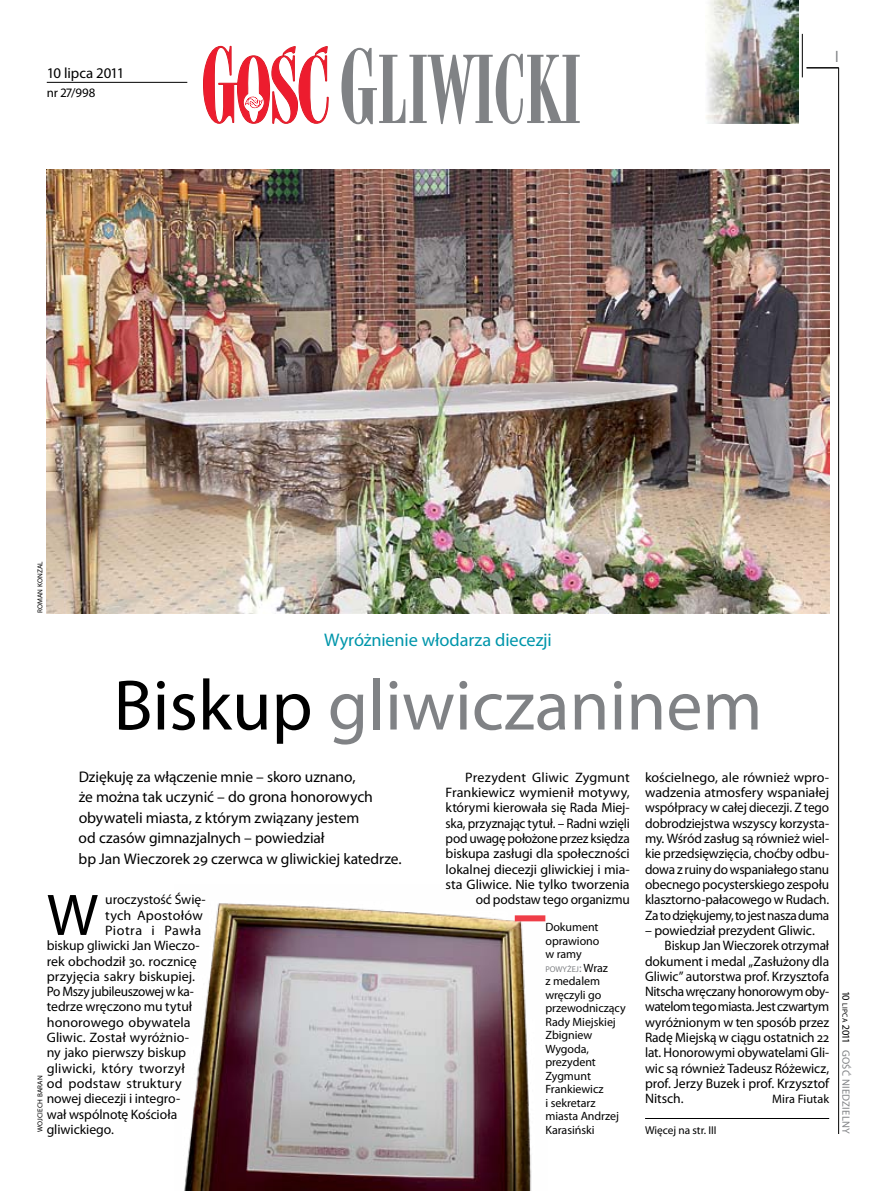
<style>
.page{position:relative;width:893px;height:1191px;background:#fff}
.page>*{position:absolute;margin:0;border:0;box-sizing:border-box;transform-origin:0 0}
.t1{font:72px "Myriad Pro";color:#808285}
.t2{font:59.1px "Myriad Pro";color:#000}
.t3{font:18.3px "Myriad Pro";letter-spacing:-.005em;color:#0096ab}
.t4{font:16.5px "Myriad Pro";color:#808285;scale:.9 1}
.t5{font:15.45px/20.4px "Myriad Pro";letter-spacing:-.005em;color:#000}
.t6{font:14.85px "Myriad Pro";color:#000}
.t7{font:13.65px/15.3px "Myriad Pro";letter-spacing:-.01em;color:#000;text-align:right}
.t8{font:13.65px "Myriad Pro";letter-spacing:.015em;color:#000}
.t9{font:13.65px "Myriad Pro";letter-spacing:-.03em;color:#000}
.t10{font:13.65px "Myriad Pro";letter-spacing:.02em;color:#000}
.t11{font:13.65px "Myriad Pro";letter-spacing:.035em;color:#000}
.t12{font:12.9px "Myriad Pro";color:#000}
.t13{font:12.3px "Myriad Pro";color:#000}
.t14{font:12px/13.5px "Myriad Pro";letter-spacing:-.005em;color:#000;text-align:justify}
.t15{font:11.4px "Myriad Pro";letter-spacing:-.005em;color:#000}
.t16{font:10.5px "Myriad Pro";letter-spacing:.03em;color:#808285}
.t17{font:10.5px "Myriad Pro";letter-spacing:.02em;color:#000}
.t18{font:8.4px "Myriad Pro";letter-spacing:-.005em;color:#808285}
.t19{font:7.2px "Myriad Pro";letter-spacing:.02em;color:#000}
.t20{font:7.2px "Myriad Pro";letter-spacing:.05em;color:#000}
.s1{color:#000}
.s2{font-size:15.75px}
.s3{font-size:12px}
.s4{font-size:12px;color:#000}
.s5{font-size:7.35px}
</style>
<div class="page">
<hr style="left:838px;top:68px;width:1px;height:1066px;background:#000">
<hr style="left:802px;top:34px;width:1px;height:43px;background:#000">
<hr style="left:806px;top:68px;width:33px;height:1px;background:#000">
<svg style="left:203px;top:46px;width:126px;height:78px"></svg>
<svg style="left:341px;top:48px;width:239px;height:76px"></svg>
<img style="left:706px;top:0;width:92px;height:123px">
<hr style="left:47px;top:82px;width:140px;height:1px;background:#000">
<img style="left:47px;top:169px;width:782px;height:444px">
<hr style="left:645px;top:1118px;width:184px;height:1px;background:#000">
<img style="left:184px;top:903px;width:362px;height:288px">
<div style="left:515px;top:915px;width:30px;height:6px;background:#ef3d47"></div>
<p class="t6" style="left:47px;top:63px;width:79px">10 lipca 2011</p>
<p class="t12" style="left:47px;top:85px;width:50px">nr 27/998</p>
<p class="t4" style="left:835px;top:46px;width:5px">I</p>
<p class="t20" style="left:36px;top:613px;width:54px;rotate:-90deg">roman konzal</p>
<h3 class="t3" style="left:324px;top:629px;width:229px">Wyróżnienie włodarza diecezji</h3>
<h1 class="t1" style="left:113px;top:661px;width:650px"><span class="s1">Biskup</span> gliwiczaninem</h1>
<p class="t5" style="left:79px;top:766px;width:325px">Dziękuję za włączenie mnie – skoro uznano,<br>że można tak uczynić – <span class="s2">do grona honorowych obywateli miasta,</span> z którym związany jestem<br>od czasów gimnazjalnych – powiedział<br>bp Jan Wieczorek 29 czerwca w gliwickiej katedrze.</p>
<h2 class="t2" style="left:47px;top:878px;width:53px">W</h2>
<p class="t7" style="left:105px;top:892px;width:102px">uroczystość Świę-</p>
<p class="t10" style="left:105px;top:906px;width:99px">tych Apostołów</p>
<p class="t11" style="left:105px;top:922px;width:98px">Piotra i Pawła</p>
<p class="t7" style="left:47px;top:937px;width:155px">biskup gliwicki Jan Wieczo-</p>
<p class="t7" style="left:47px;top:953px;width:151px">rek obchodził 30. rocznicę</p>
<p class="t7" style="left:47px;top:968px;width:150px">przyjęcia sakry biskupiej.</p>
<p class="t7" style="left:47px;top:983px;width:149px">Po Mszy jubileuszowej w ka-</p>
<p class="t7" style="left:47px;top:999px;width:147px">tedrze wręczono mu tytuł</p>
<p class="t7" style="left:47px;top:1014px;width:145px">honorowego obywatela</p>
<p class="t7" style="left:47px;top:1029px;width:144px">Gliwic. Został wyróżnio-</p>
<p class="t7" style="left:47px;top:1045px;width:141px">ny jako pierwszy biskup</p>
<p class="t8" style="left:47px;top:1059px;width:139px">gliwicki, który tworzył</p>
<p class="t8" style="left:47px;top:1075px;width:136px">od podstaw struktury</p>
<p class="t7" style="left:47px;top:1091px;width:135px">nowej diecezji i integro-</p>
<p class="t7" style="left:47px;top:1106px;width:132px">wał wspólnotę Kościoła</p>
<p class="t7" style="left:47px;top:1121px;width:69px">gliwickiego.</p>
<p class="t19" style="left:36px;top:1132px;width:58px;rotate:-90deg">Wojciech Baran</p>
<p class="t7" style="left:446px;top:769px;width:186px">Prezydent Gliwic Zygmunt<br>Frankiewicz wymienił motywy, którymi kierowała się Rada Miej&shy;ska, przyznając tytuł. – Radni wzięli pod uwagę położone przez księdza biskupa zasługi dla społeczności lokalnej diecezji gliwickiej i mia&shy;sta Gliwice. Nie tylko tworzenia od podstaw tego organizmu</p>
<p class="t7" style="left:645px;top:769px;width:186px;text-align:justify">kościelnego, ale również wpro&shy;wadzenia atmosfery wspaniałej współpracy w całej diecezji. Z tego dobrodziejstwa wszyscy korzysta&shy;my. Wśród zasług są również wiel&shy;kie przedsięwzięcia, choćby odbu&shy;dowa z ruiny do wspaniałego stanu obecnego pocysterskiego zespołu klasztorno-pałacowego w Rudach.<br>Za to dziękujemy, to jest nasza duma</p>
<p class="t7" style="left:645px;top:922px;width:171px">– powiedział prezydent Gliwic.</p>
<p class="t7" style="left:665px;top:937px;width:166px">Biskup Jan Wieczorek otrzymał</p>
<p class="t7" style="left:645px;top:953px;width:186px">dokument i medal „Zasłużony dla</p>
<p class="t7" style="left:645px;top:968px;width:186px">Gliwic” autorstwa prof. Krzysztofa</p>
<p class="t7" style="left:645px;top:983px;width:186px">Nitscha wręczany honorowym oby-</p>
<p class="t9" style="left:645px;top:998px;width:186px">watelom tego miasta. Jest czwartym</p>
<p class="t7" style="left:645px;top:1014px;width:186px">wyróżnionym w ten sposób przez</p>
<p class="t7" style="left:645px;top:1029px;width:186px">Radę Miejską w ciągu ostatnich 22</p>
<p class="t7" style="left:645px;top:1045px;width:186px">lat. Honorowymi obywatelami Gli-</p>
<p class="t7" style="left:645px;top:1060px;width:186px">wic są również Tadeusz Różewicz,</p>
<p class="t7" style="left:645px;top:1075px;width:186px">prof. Jerzy Buzek i prof. Krzysztof</p>
<p class="t7" style="left:645px;top:1091px;width:40px">Nitsch.</p>
<p class="t13" style="left:772px;top:1091px;width:58px">Mira Fiutak</p>
<p class="t15" style="left:645px;top:1123px;width:73px">Więcej na str. III</p>
<p class="t14" style="left:545px;top:920px;width:55px">Dokument oprawiono w ramy</p>
<p class="t18" style="left:545px;top:964px;width:64px">POWYŻEJ<span class="s3">:</span> <span class="s4">Wraz</span></p>
<p class="t14" style="left:545px;top:974px;width:82px;text-align:left">z medalem wręczyli go przewodniczący<br>Rady Miejskiej<br>Zbigniew<br>Wygoda, prezydent<br>Zygmunt<br>Frankiewicz<br>i sekretarz miasta Andrzej<br>Karasiński</p>
<p class="t17" style="left:852px;top:991px;width:52px;rotate:90deg">10 <span class="s5">LIPCA</span> 2011</p>
<p class="t16" style="left:852px;top:1049px;width:86px;rotate:90deg">Gość Niedzielny</p>
</div>
